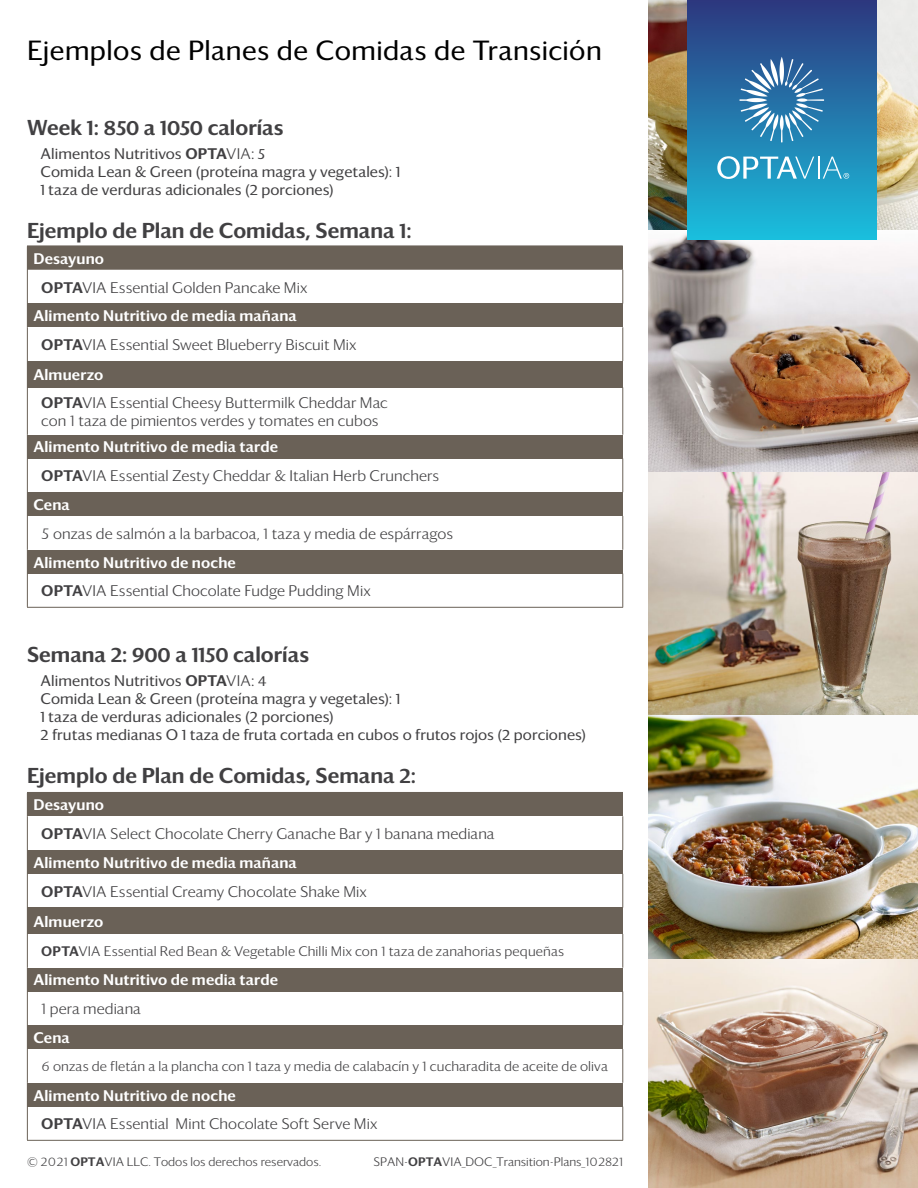
<style>
.page{position:relative;width:918px;height:1188px;background:#fff}
.page>*{position:absolute;margin:0;border:0;box-sizing:border-box;transform-origin:0 0}
.t1{font:27px "Darby Sans Regular TSFL";letter-spacing:.015em;color:#000}
.t2{font:21px "Darby Sans Medium TSFL";color:#414042}
.t3{font:15px/18px "Darby Sans Light TSFL";letter-spacing:.005em;color:#414042}
.t4{font:15px/18px "Darby Sans Regular TSFL";letter-spacing:.005em;color:#414042}
.t5{font:15px "Darby Sans Medium TSFL";letter-spacing:.01em;color:#fff}
.t6{font:13.5px "Darby Sans Light TSFL";letter-spacing:.01em;color:#414042}
.t7{font:12px "Darby Sans Light TSFL";color:#414042}
.s1{font-family:"Darby Sans Medium TSFL"}
.s2{font-family:"Darby Sans Light TSFL"}
</style>
<div class="page">
<img style="left:648px;top:0;width:270px;height:1188px">
<div style="left:27px;top:246px;width:596px;height:24px;background:#6a6157"></div>
<svg style="left:28px;top:387px;width:594px;height:220px"></svg>
<div style="left:27px;top:303px;width:596px;height:24px;background:#6a6157"></div>
<div style="left:27px;top:361px;width:596px;height:26px;background:#6a6157"></div>
<div style="left:27px;top:435px;width:596px;height:23px;background:#6a6157"></div>
<div style="left:27px;top:492px;width:596px;height:24px;background:#6a6157"></div>
<div style="left:27px;top:550px;width:596px;height:24px;background:#6a6157"></div>
<hr style="left:27px;top:270px;width:1px;height:33px;background:#6a6157">
<hr style="left:622px;top:270px;width:1px;height:33px;background:#6a6157">
<hr style="left:27px;top:327px;width:1px;height:34px;background:#6a6157">
<hr style="left:622px;top:327px;width:1px;height:34px;background:#6a6157">
<hr style="left:27px;top:387px;width:1px;height:48px;background:#6a6157">
<hr style="left:622px;top:387px;width:1px;height:48px;background:#6a6157">
<hr style="left:27px;top:458px;width:1px;height:34px;background:#6a6157">
<hr style="left:622px;top:458px;width:1px;height:34px;background:#6a6157">
<hr style="left:27px;top:516px;width:1px;height:34px;background:#6a6157">
<hr style="left:622px;top:516px;width:1px;height:34px;background:#6a6157">
<hr style="left:27px;top:574px;width:1px;height:33px;background:#6a6157">
<hr style="left:622px;top:574px;width:1px;height:33px;background:#6a6157">
<hr style="left:27px;top:607px;width:596px;height:1px;background:#6a6157">
<div style="left:27px;top:792px;width:596px;height:24px;background:#6a6157"></div>
<svg style="left:28px;top:907px;width:594px;height:233px"></svg>
<div style="left:27px;top:850px;width:596px;height:24px;background:#6a6157"></div>
<div style="left:27px;top:908px;width:596px;height:26px;background:#6a6157"></div>
<div style="left:27px;top:968px;width:596px;height:23px;background:#6a6157"></div>
<div style="left:27px;top:1025px;width:596px;height:24px;background:#6a6157"></div>
<div style="left:27px;top:1083px;width:596px;height:24px;background:#6a6157"></div>
<hr style="left:27px;top:816px;width:1px;height:34px;background:#6a6157">
<hr style="left:622px;top:816px;width:1px;height:34px;background:#6a6157">
<hr style="left:27px;top:874px;width:1px;height:34px;background:#6a6157">
<hr style="left:622px;top:874px;width:1px;height:34px;background:#6a6157">
<hr style="left:27px;top:934px;width:1px;height:34px;background:#6a6157">
<hr style="left:622px;top:934px;width:1px;height:34px;background:#6a6157">
<hr style="left:27px;top:991px;width:1px;height:34px;background:#6a6157">
<hr style="left:622px;top:991px;width:1px;height:34px;background:#6a6157">
<hr style="left:27px;top:1049px;width:1px;height:34px;background:#6a6157">
<hr style="left:622px;top:1049px;width:1px;height:34px;background:#6a6157">
<hr style="left:27px;top:1107px;width:1px;height:33px;background:#6a6157">
<hr style="left:622px;top:1107px;width:1px;height:33px;background:#6a6157">
<hr style="left:27px;top:1140px;width:596px;height:1px;background:#6a6157">
<div style="left:688px;top:0;width:189px;height:240px;background:linear-gradient(to bottom,#2d377e,#1abfdd)"></div>
<svg style="left:739px;top:57px;width:85px;height:85px;background:#508cb7"></svg>
<svg style="left:717px;top:156px;width:132px;height:23px;background:#56b0d0"></svg>
<h1 class="t1" style="left:27px;top:32px;width:576px">Ejemplos de Planes de Comidas de Transición</h1>
<h2 class="t2" style="left:27px;top:112px;width:258px">Week 1: 850 a 1050 calorías</h2>
<p class="t4" style="left:40px;top:144px;width:361px">Alimentos Nutritivos <span class="s1">OPTA</span><span class="s2">VIA</span>: 5<br>Comida Lean &amp; Green (proteína magra y vegetales): 1<br>1 taza de verduras adicionales (2 porciones)</p>
<h2 class="t2" style="left:27px;top:215px;width:386px">Ejemplo de Plan de Comidas, Semana 1:</h2>
<p class="t5" style="left:33px;top:247px;width:72px">Desayuno</p>
<p class="t3" style="left:41px;top:277px;width:268px"><span class="s1">OPTA</span>VIA Essential Golden Pancake Mix</p>
<p class="t5" style="left:33px;top:305px;width:265px">Alimento Nutritivo de media mañana</p>
<p class="t3" style="left:41px;top:335px;width:317px"><span class="s1">OPTA</span>VIA Essential Sweet Blueberry Biscuit Mix</p>
<p class="t5" style="left:33px;top:364px;width:71px">Almuerzo</p>
<p class="t3" style="left:41px;top:393px;width:348px"><span class="s1">OPTA</span>VIA Essential Cheesy Buttermilk Cheddar Mac con 1 taza de pimientos verdes y tomates en cubos</p>
<p class="t5" style="left:33px;top:436px;width:246px">Alimento Nutritivo de media tarde</p>
<p class="t3" style="left:41px;top:466px;width:400px"><span class="s1">OPTA</span>VIA Essential Zesty Cheddar &amp; Italian Herb Crunchers</p>
<p class="t5" style="left:33px;top:494px;width:38px">Cena</p>
<p class="t3" style="left:41px;top:524px;width:413px">5 onzas de salmón a la barbacoa, 1 taza y media de espárragos</p>
<p class="t5" style="left:33px;top:551px;width:204px">Alimento Nutritivo de noche</p>
<p class="t3" style="left:41px;top:581px;width:331px"><span class="s1">OPTA</span>VIA Essential Chocolate Fudge Pudding Mix</p>
<h2 class="t2" style="left:27px;top:639px;width:284px">Semana 2: 900 a 1150 calorías</h2>
<p class="t4" style="left:40px;top:671px;width:547px">Alimentos Nutritivos <span class="s1">OPTA</span><span class="s2">VIA</span>: 4<br>Comida Lean &amp; Green (proteína magra y vegetales): 1<br>1 taza de verduras adicionales (2 porciones)<br>2 frutas medianas O 1 taza de fruta cortada en cubos o frutos rojos (2 porciones)</p>
<h2 class="t2" style="left:27px;top:760px;width:390px">Ejemplo de Plan de Comidas, Semana 2:</h2>
<p class="t5" style="left:33px;top:794px;width:72px">Desayuno</p>
<p class="t3" style="left:41px;top:824px;width:455px"><span class="s1">OPTA</span>VIA Select Chocolate Cherry Ganache Bar y 1 banana mediana</p>
<p class="t5" style="left:33px;top:851px;width:265px">Alimento Nutritivo de media mañana</p>
<p class="t3" style="left:41px;top:881px;width:327px"><span class="s1">OPTA</span>VIA Essential Creamy Chocolate Shake Mix</p>
<p class="t5" style="left:33px;top:910px;width:71px">Almuerzo</p>
<p class="t6" style="left:41px;top:942px;width:524px"><span class="s1">OPTA</span>VIA Essential Red Bean &amp; Vegetable Chilli Mix con 1 taza de zanahorias pequeñas</p>
<p class="t5" style="left:33px;top:969px;width:246px">Alimento Nutritivo de media tarde</p>
<p class="t3" style="left:41px;top:999px;width:101px">1 pera mediana</p>
<p class="t5" style="left:33px;top:1027px;width:38px">Cena</p>
<p class="t6" style="left:41px;top:1057px;width:568px">6 onzas de fletán a la plancha con 1 taza y media de calabacín y 1 cucharadita de aceite de oliva</p>
<p class="t5" style="left:33px;top:1084px;width:204px">Alimento Nutritivo de noche</p>
<p class="t3" style="left:41px;top:1114px;width:338px"><span class="s1">OPTA</span>VIA Essential Mint Chocolate Soft Serve Mix</p>
<p class="t7" style="left:27px;top:1153px;width:296px">© 2021 <span class="s1">OPTA</span>VIA LLC. Todos los derechos reservados.</p>
<p class="t7" style="left:374px;top:1153px;width:251px">SPAN-<span class="s1">OPTA</span>VIA_DOC_Transition-Plans_102821</p>
</div>
